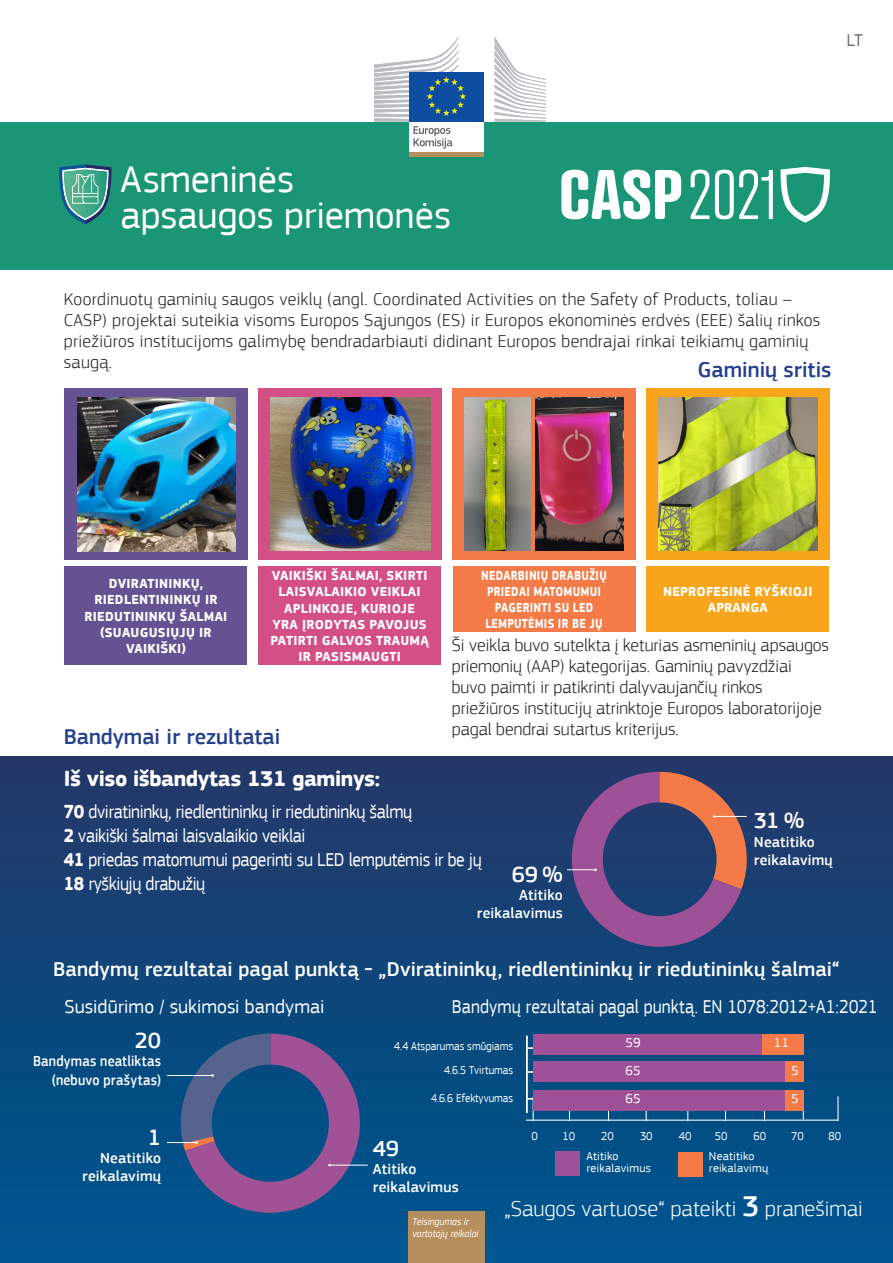
<style>
.page{position:relative;width:893px;height:1263px;background:#fff}
.page>*{position:absolute;margin:0;border:0;box-sizing:border-box;transform-origin:0 0}
.Activity_white{font:39px/36px "EC Square Sans Pro";color:#fff}
.Data_annotation_WHIT{font:500 22.95px "EC Square Sans Pro";letter-spacing:-.005em;color:#fff}
.t1{font:300 22.5px "EC Square Sans Pro";color:#fff}
.t2{font:500 22.5px "EC Square Sans Pro";color:#253f8e}
.t3{font:700 22.5px "EC Square Sans Pro";letter-spacing:-.02em;color:#fff}
._15pt_WHITE{font:500 21px "EC Square Sans Pro";letter-spacing:.005em;color:#fff}
._15pt_WHITE-2{font:19.5px "EC Square Sans Pro";letter-spacing:-.02em;color:#fff;scale:.9 1}
._15pt_WHITE-3{font:19.5px "EC Square Sans Pro";color:#fff;scale:.9 1}
._15pt_WHITE-4{font:19.5px "EC Square Sans Pro";color:#fff}
.t4{font:300 18px/21px "EC Square Sans Pro";letter-spacing:.02em;color:#231f20}
.t5{font:300 18px/21px "EC Square Sans Pro";color:#231f20}
.Code_Langue{font:18px "EC Square Sans Pro";color:#6c6d70}
.Data_annotation_WHIT-2{font:500 15.3px "EC Square Sans Pro";letter-spacing:.01em;color:#fff}
.Data_annotation_WHIT-3{font:500 15.3px/18.3px "EC Square Sans Pro";letter-spacing:.01em;color:#fff;text-align:right;scale:.9 1}
.t6{font:700 13.5px/16.2px "EC Square Sans Pro";letter-spacing:.02em;color:#fff;text-align:center}
.t7{font:700 13.5px/16.2px "EC Square Sans Pro";letter-spacing:.02em;color:#fff;text-align:center;scale:.85 1}
.t8{font:13.5px "EC Square Sans Pro";color:#fff}
._7pt_BLACK{font:12px "EC Square Sans Pro";color:#fff;scale:.9 1}
._7pt_BLACK-2{font:12px "EC Square Sans Pro";letter-spacing:.02em;color:#fff}
._7pt_BLACK-3{font:12px "EC Square Sans Pro";color:#fff;scale:.95 1}
._7pt_BLACK-4{font:12px "EC Square Sans Pro";color:#fff}
.t9{font:italic 10.5px/12px "EC Square Sans Pro";color:#fff;scale:.91 1}
.s1{font-weight:700}
.s2{font-weight:500;font-size:30px}
</style>
<div class="page">
<img style="left:0;top:756px;width:893px;height:507px">
<svg style="left:567px;top:772px;width:191px;height:175px;background:#5c4b76"></svg>
<div style="left:65px;top:566px;width:182px;height:99px;background:#665292"></div>
<div style="left:258px;top:566px;width:183px;height:99px;background:#d54f87"></div>
<div style="left:453px;top:566px;width:182px;height:65px;background:#f47b47"></div>
<div style="left:647px;top:566px;width:182px;height:65px;background:#f9a51b"></div>
<div style="left:646px;top:389px;width:183px;height:171px;background:#f9a51b"></div>
<img style="left:658px;top:398px;width:160px;height:153px">
<div style="left:258px;top:389px;width:183px;height:171px;background:#d54f87"></div>
<div style="left:65px;top:389px;width:183px;height:171px;background:#665292"></div>
<img style="left:78px;top:398px;width:157px;height:153px">
<img style="left:271px;top:398px;width:159px;height:153px">
<div style="left:453px;top:389px;width:183px;height:171px;background:#f47b47"></div>
<img style="left:465px;top:398px;width:65px;height:152px">
<img style="left:536px;top:398px;width:87px;height:152px">
<hr style="left:526px;top:1036px;width:2px;height:77px;background:#fff">
<svg style="left:527px;top:1096px;width:9px;height:23px"></svg>
<svg style="left:837px;top:1096px;width:1px;height:23px"></svg>
<hr style="left:526px;top:1119px;width:312px;height:2px;background:#fff">
<div style="left:761px;top:1034px;width:43px;height:21px;background:#f47b47"></div>
<div style="left:784px;top:1061px;width:20px;height:21px;background:#f47b47"></div>
<div style="left:784px;top:1090px;width:20px;height:21px;background:#f47b47"></div>
<div style="left:533px;top:1034px;width:228px;height:21px;background:#9f5197"></div>
<div style="left:533px;top:1061px;width:252px;height:21px;background:#9f5197"></div>
<div style="left:533px;top:1090px;width:252px;height:21px;background:#9f5197"></div>
<div style="left:555px;top:1151px;width:24px;height:24px;background:#9f5197"></div>
<div style="left:678px;top:1152px;width:24px;height:24px;background:#f47b47"></div>
<hr style="left:167px;top:1075px;width:46px;height:1px;background:#fff">
<hr style="left:167px;top:1142px;width:30px;height:1px;background:#fff">
<hr style="left:330px;top:1165px;width:38px;height:1px;background:#fff">
<svg style="left:172px;top:1033px;width:188px;height:180px;background:#3d528b"></svg>
<div style="left:0;top:121px;width:893px;height:149px;background:#1a9576"></div>
<svg style="left:780px;top:167px;width:50px;height:56px"></svg>
<svg style="left:561px;top:170px;width:120px;height:49px"></svg>
<svg style="left:691px;top:170px;width:18px;height:49px"></svg>
<svg style="left:715px;top:170px;width:58px;height:49px"></svg>
<svg style="left:59px;top:164px;width:53px;height:60px"></svg>
<div style="left:408px;top:1212px;width:77px;height:51px;background:#b78e5e"></div>
<div style="left:409px;top:120px;width:74px;height:33px;background:#fff"></div>
<hr style="left:409px;top:152px;width:74px;height:4px;background:#b78e5e">
<svg style="left:495px;top:37px;width:51px;height:84px"></svg>
<div style="left:409px;top:72px;width:74px;height:49px;background:#0d4da1"></div>
<svg style="left:374px;top:37px;width:101px;height:112px"></svg>
<p class="Code_Langue" style="left:846px;top:30px;width:18px">LT</p>
<p class="Code_Langue" style="left:846px;top:30px;width:15px">IT</p>
<p class="Activity_white" style="left:121px;top:162px;width:332px">Asmeninės apsaugos priemonės</p>
<p class="t4" style="left:64px;top:288px;width:758px">Koordinuotų gaminių saugos veiklų (angl. Coordinated Activities on the Safety of Products, toliau – CASP) projektai suteikia visoms Europos Sąjungos (ES) ir Europos ekonominės erdvės (EEE) šalių rinkos priežiūros institucijoms galimybę bendradarbiauti didinant Europos bendrajai rinkai teikiamų gaminių saugą.</p>
<p class="t2" style="left:698px;top:357px;width:136px">Gaminių sritis</p>
<p class="t6" style="left:85px;top:576px;width:144px">DVIRATININKŲ,<br>RIEDLENTININKŲ IR<br>RIEDUTININKŲ ŠALMAI (SUAUGUSIŲJŲ IR<br>VAIKIŠKI)</p>
<p class="t6" style="left:270px;top:568px;width:160px">VAIKIŠKI ŠALMAI, SKIRTI<br>LAISVALAIKIO VEIKLAI<br>APLINKOJE, KURIOJE<br>YRA ĮRODYTAS PAVOJUS<br>PATIRTI GALVOS TRAUMĄ<br>IR PASISMAUGTI</p>
<p class="t7" style="left:481px;top:568px;width:149px">NEDARBINIŲ DRABUŽIŲ<br>PRIEDAI MATOMUMUI<br>PAGERINTI SU LED<br>LEMPUTĖMIS IR BE JŲ</p>
<p class="t6" style="left:663px;top:584px;width:151px">NEPROFESINĖ RYŠKIOJI<br>APRANGA</p>
<p class="t5" style="left:452px;top:635px;width:379px">Ši veikla buvo sutelkta į keturias asmeninių apsaugos priemonių (AAP) kategorijas. Gaminių pavyzdžiai buvo paimti ir patikrinti dalyvaujančių rinkos priežiūros institucijų atrinktoje Europos laboratorijoje pagal bendrai sutartus kriterijus.</p>
<p class="t2" style="left:64px;top:723px;width:218px">Bandymai ir rezultatai</p>
<p class="t3" style="left:64px;top:765px;width:318px">Iš viso išbandytas 131 gaminys:</p>
<p class="_15pt_WHITE-2" style="left:64px;top:800px;width:389px"><span class="s1">70</span> dviratininkų, riedlentininkų ir riedutininkų šalmų</p>
<p class="_15pt_WHITE-2" style="left:64px;top:824px;width:270px"><span class="s1">2</span> vaikiški šalmai laisvalaikio veiklai</p>
<p class="_15pt_WHITE-2" style="left:64px;top:848px;width:466px"><span class="s1">41</span> priedas matomumui pagerinti su LED lemputėmis ir be jų</p>
<p class="_15pt_WHITE-2" style="left:64px;top:872px;width:159px"><span class="s1">18</span> ryškiųjų drabužių</p>
<p class="Data_annotation_WHIT" style="left:512px;top:861px;width:53px">69 %</p>
<p class="Data_annotation_WHIT-2" style="left:519px;top:886px;width:45px">Atitiko</p>
<p class="Data_annotation_WHIT-2" style="left:477px;top:904px;width:87px">reikalavimus</p>
<p class="Data_annotation_WHIT" style="left:754px;top:807px;width:52px">31 %</p>
<p class="Data_annotation_WHIT-2" style="left:754px;top:833px;width:62px">Neatitiko</p>
<p class="Data_annotation_WHIT-2" style="left:754px;top:851px;width:80px">reikalavimų</p>
<p class="_15pt_WHITE" style="left:53px;top:957px;width:788px">Bandymų rezultatai pagal punktą - „Dviratininkų, riedlentininkų ir riedutininkų šalmai“</p>
<p class="_15pt_WHITE-4" style="left:65px;top:995px;width:261px">Susidūrimo / sukimosi bandymai</p>
<p class="Data_annotation_WHIT" style="left:135px;top:1027px;width:28px">20</p>
<p class="Data_annotation_WHIT-3" style="left:33px;top:1052px;width:144px">Bandymas neatliktas (nebuvo prašytas)</p>
<p class="Data_annotation_WHIT" style="left:148px;top:1123px;width:15px">1</p>
<p class="Data_annotation_WHIT-2" style="left:100px;top:1149px;width:62px">Neatitiko</p>
<p class="Data_annotation_WHIT-2" style="left:82px;top:1167px;width:80px">reikalavimų</p>
<p class="_15pt_WHITE-3" style="left:452px;top:995px;width:474px">Bandymų rezultatai pagal punktą. EN 1078:2012+A1:2021</p>
<p class="_7pt_BLACK" style="left:394px;top:1039px;width:134px">4.4 Atsparumas smūgiams</p>
<p class="_7pt_BLACK" style="left:444px;top:1063px;width:78px">4.6.5 Tvirtumas</p>
<p class="_7pt_BLACK" style="left:431px;top:1091px;width:93px">4.6.6 Efektyvumas</p>
<p class="_7pt_BLACK-3" style="left:531px;top:1129px;width:8px">0</p>
<p class="_7pt_BLACK-3" style="left:562px;top:1129px;width:15px">10</p>
<p class="_7pt_BLACK-3" style="left:601px;top:1129px;width:15px">20</p>
<p class="_7pt_BLACK-3" style="left:640px;top:1129px;width:15px">30</p>
<p class="_7pt_BLACK-3" style="left:679px;top:1129px;width:15px">40</p>
<p class="_7pt_BLACK-3" style="left:715px;top:1129px;width:15px">50</p>
<p class="_7pt_BLACK-3" style="left:754px;top:1129px;width:15px">60</p>
<p class="_7pt_BLACK-3" style="left:791px;top:1129px;width:15px">70</p>
<p class="_7pt_BLACK-3" style="left:828px;top:1129px;width:15px">80</p>
<p class="t8" style="left:625px;top:1035px;width:17px">59</p>
<p class="t8" style="left:774px;top:1035px;width:17px">11</p>
<p class="t8" style="left:625px;top:1062px;width:17px">65</p>
<p class="t8" style="left:791px;top:1062px;width:9px">5</p>
<p class="t8" style="left:625px;top:1090px;width:17px">65</p>
<p class="t8" style="left:791px;top:1090px;width:9px">5</p>
<p class="Data_annotation_WHIT" style="left:373px;top:1134px;width:28px">49</p>
<p class="Data_annotation_WHIT-2" style="left:373px;top:1160px;width:45px">Atitiko</p>
<p class="Data_annotation_WHIT-2" style="left:373px;top:1178px;width:87px">reikalavimus</p>
<p class="_7pt_BLACK-4" style="left:586px;top:1149px;width:34px">Atitiko</p>
<p class="_7pt_BLACK-2" style="left:586px;top:1161px;width:66px">reikalavimus</p>
<p class="_7pt_BLACK-4" style="left:709px;top:1149px;width:47px">Neatitiko</p>
<p class="_7pt_BLACK-2" style="left:709px;top:1161px;width:61px">reikalavimų</p>
<p class="t9" style="left:412px;top:1215px;width:74px">Teisingumas ir vartotojų reikalai</p>
<p class="t1" style="left:504px;top:1195px;width:360px">„Saugos vartuose“ pateikti <span class="s2">3</span> pranešimai</p>
</div>
